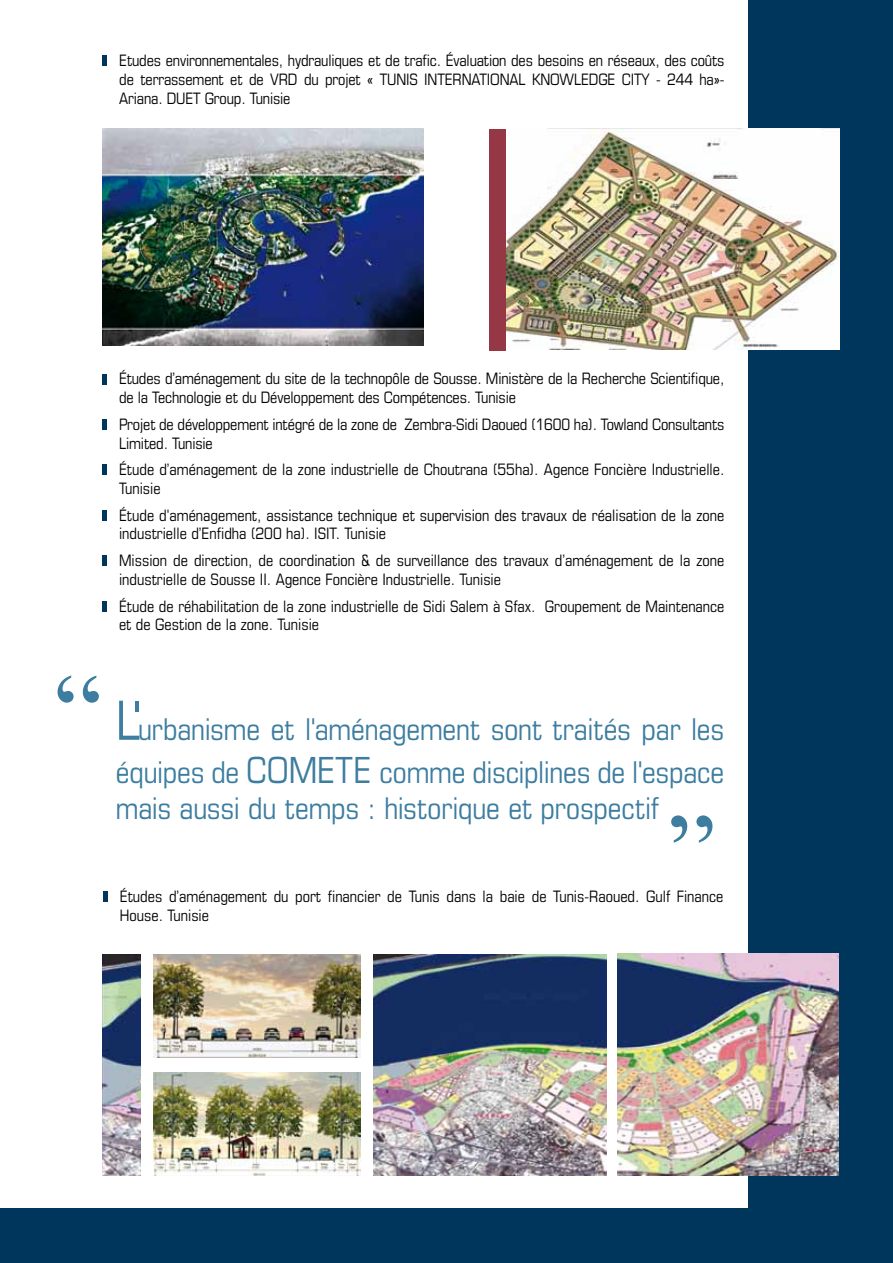
<style>
.page{position:relative;width:893px;height:1263px;background:#fff}
.page>*{position:absolute;margin:0;border:0;box-sizing:border-box;transform-origin:0 0}
.t1{font:108px "Times New Roman";color:#3c7da0}
.t2{font:condensed 30px/43.2px "Eurostile LT Std";letter-spacing:-.005em;color:#3c7da0}
.t3{font:condensed 15.75px/18.9px "Eurostile LT Std";color:#000}
.s1{font-size:54px}
.s2{font-size:36px}
</style>
<div class="page">
<img style="left:373px;top:954px;width:234px;height:221px">
<img style="left:102px;top:954px;width:38px;height:221px">
<div style="left:748px;top:0;width:145px;height:1263px;background:#00355c"></div>
<div style="left:0;top:1209px;width:775px;height:54px;background:#00355c"></div>
<hr style="left:103px;top:892px;width:4px;height:10px;background:#00355c">
<div style="left:102px;top:374px;width:5px;height:10px;background:#00355c"></div>
<div style="left:102px;top:419px;width:5px;height:11px;background:#00355c"></div>
<div style="left:102px;top:465px;width:5px;height:10px;background:#00355c"></div>
<div style="left:102px;top:510px;width:5px;height:11px;background:#00355c"></div>
<div style="left:102px;top:556px;width:5px;height:10px;background:#00355c"></div>
<div style="left:102px;top:601px;width:5px;height:10px;background:#00355c"></div>
<img style="left:506px;top:129px;width:334px;height:221px">
<img style="left:154px;top:954px;width:206px;height:103px">
<img style="left:154px;top:1072px;width:206px;height:103px">
<img style="left:102px;top:128px;width:321px;height:217px">
<img style="left:618px;top:954px;width:221px;height:221px">
<div style="left:490px;top:129px;width:16px;height:221px;background:#963745"></div>
<div style="left:102px;top:55px;width:5px;height:11px;background:#00355c"></div>
<p class="t3" style="left:119px;top:50px;width:607px;text-align:justify">Etudes environnementales, hydrauliques et de trafic. Évaluation des besoins en réseaux, des coûts de terrassement et de VRD du projet « TUNIS INTERNATIONAL KNOWLEDGE CITY - 244 ha»- Ariana. DUET Group. Tunisie</p>
<h1 class="t1" style="left:54px;top:640px;width:49px">“</h1>
<p class="t3" style="left:119px;top:369px;width:607px">Études d’aménagement du site de la technopôle de Sousse. Ministère de la Recherche Scientifique, de la Technologie et du Développement des Compétences. Tunisie</p>
<p class="t3" style="left:119px;top:414px;width:607px">Projet de développement intégré de la zone de Zembra-Sidi Daoued (1600 ha). Towland Consultants<br>Limited. Tunisie</p>
<p class="t3" style="left:119px;top:460px;width:607px">Étude d’aménagement de la zone industrielle de Choutrana (55ha). Agence Foncière Industrielle.<br>Tunisie</p>
<p class="t3" style="left:119px;top:505px;width:607px">Étude d'aménagement, assistance technique et supervision des travaux de réalisation de la zone industrielle d’Enfidha (200 ha). ISIT. Tunisie</p>
<p class="t3" style="left:119px;top:551px;width:607px">Mission de direction, de coordination &amp; de surveillance des travaux d’aménagement de la zone industrielle de Sousse II. Agence Foncière Industrielle. Tunisie</p>
<p class="t3" style="left:119px;top:596px;width:607px">Étude de réhabilitation de la zone industrielle de Sidi Salem à Sfax. Groupement de Maintenance et de Gestion de la zone. Tunisie</p>
<h2 class="t2" style="left:116px;top:707px;width:610px"><span class="s1">L'</span>urbanisme et l'aménagement sont traités par les équipes de <span class="s2">COMETE</span> comme disciplines de l'espace</h2>
<h2 class="t2" style="left:116px;top:786px;width:544px">mais aussi du temps : historique et prospectif</h2>
<h1 class="t1" style="left:668px;top:717px;width:49px">„</h1>
<p class="t3" style="left:120px;top:887px;width:605px">Études d’aménagement du port financier de Tunis dans la baie de Tunis-Raoued. Gulf Finance<br>House. Tunisie</p>
</div>
